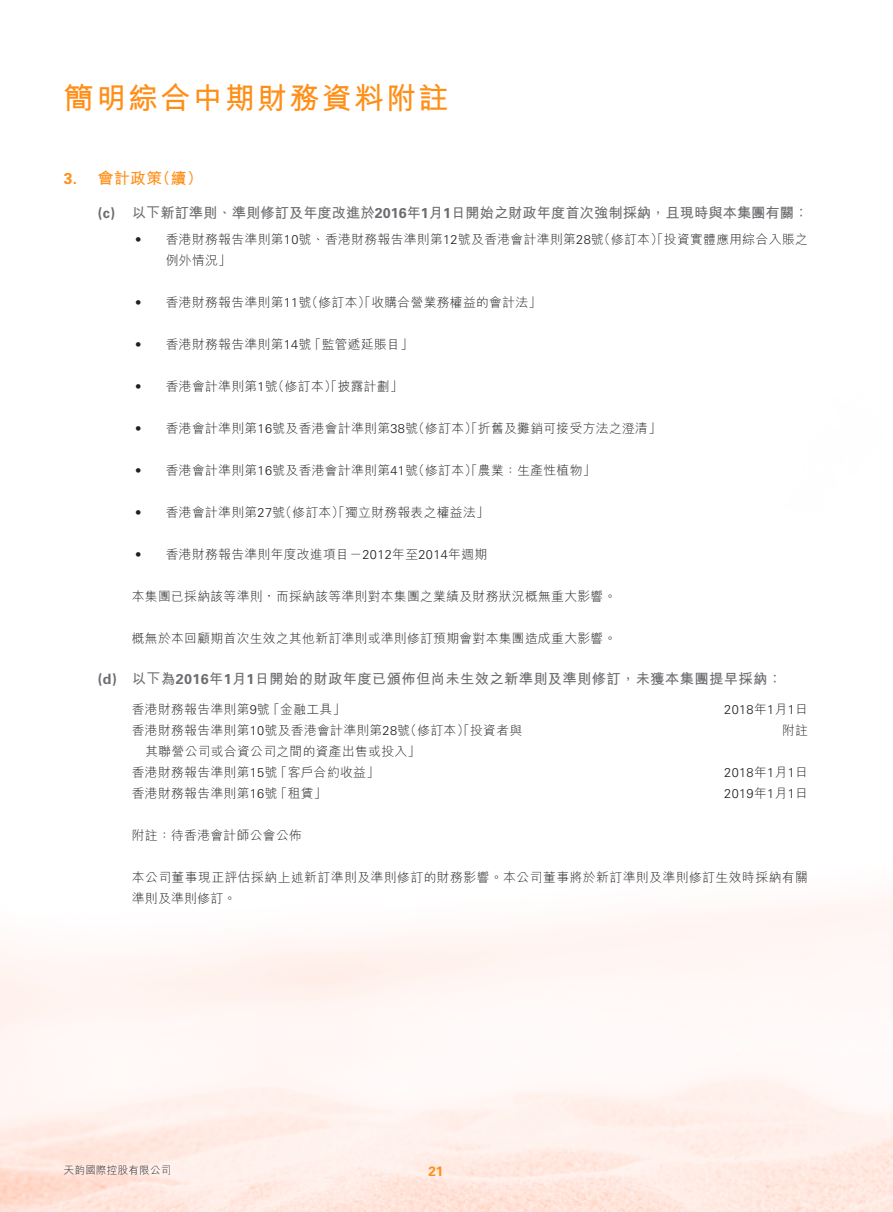
<style>
.page{position:relative;width:893px;height:1212px;background:#fff}
.page>*{position:absolute;margin:0;border:0;box-sizing:border-box;transform-origin:0 0}
.t1{font:700 30px "M Hei HK";letter-spacing:.075em;color:#ff8e17}
.t2{font:700 15.75px "M Hei HK";color:#ff8e17}
.t3{font:700 15.75px "Univers LT Std";color:#ff8e17}
.t4{font:700 14.25px "M Hei HK";letter-spacing:.015em;color:#6c6d70}
.t5{font:700 14.25px "Univers LT Std";color:#6c6d70}
.t6{font:700 13.5px "Univers LT Std";color:#ff8e17}
.t7{font:300 12.75px/21px "M Hei HK";letter-spacing:.03em;color:#231f20}
.t8{font:300 12.75px "Univers LT Std";letter-spacing:.03em;color:#231f20}
.t9{font:300 10.5px "M Hei HK";letter-spacing:.03em;color:#231f20}
.s1{font-family:"Univers LT Std"}
.s2{font-family:"M Hei HK"}
</style>
<div class="page">
<img style="left:0;top:899px;width:893px;height:313px">
<h1 class="t1" style="left:64px;top:76px;width:386px">簡明綜合中期財務資料附註</h1>
<p class="t3" style="left:64px;top:169px;width:15px">3.</p>
<p class="t2" style="left:98px;top:167px;width:66px">會計政策</p>
<p class="t2" style="left:155px;top:167px;width:50px">（續(</p>
<p class="t5" style="left:98px;top:205px;width:19px">c( )</p>
<p class="t5" style="left:98px;top:671px;width:20px">d( )</p>
<p class="t4" style="left:132px;top:203px;width:678px">以下新訂準則、準則修訂及年度改進於<span class="s1">2016</span>年月<span class="s1">1 1</span>日開始之財政年度首次強制採納，且現時與本集團有關：</p>
<p class="t8" style="left:135px;top:231px;width:8px">•</p>
<p class="t7" style="left:166px;top:228px;width:643px">香港財務報告準則第<span class="s1">10</span>號、香港財務報告準則第<span class="s1">12</span>號及香港會計準則第<span class="s1">28</span> （號修訂本）「投資實體應用綜合入賬之</p>
<p class="t8" style="left:135px;top:294px;width:8px">•</p>
<p class="t7" style="left:166px;top:249px;width:67px">例外情況「</p>
<p class="t7" style="left:166px;top:291px;width:377px">香港財務報告準則第<span class="s1">11</span> （號修訂本）「收購合營業務權益的會計法「</p>
<p class="t8" style="left:135px;top:336px;width:8px">•</p>
<p class="t7" style="left:166px;top:333px;width:147px">香港財務報告準則第<span class="s1">14</span>號</p>
<p class="t7" style="left:309px;top:333px;width:106px">「監管遞延賬目「</p>
<p class="t8" style="left:135px;top:378px;width:8px">•</p>
<p class="t7" style="left:166px;top:375px;width:238px">香港會計準則第 （號<span class="s1">1</span> 修訂本）「披露計劃「</p>
<p class="t8" style="left:135px;top:420px;width:8px">•</p>
<p class="t7" style="left:166px;top:417px;width:497px">香港會計準則第<span class="s1">16</span>號及香港會計準則第<span class="s1">38</span> （號修訂本）「折舊及攤銷可接受方法之澄清「</p>
<p class="t8" style="left:135px;top:462px;width:8px">•</p>
<p class="t7" style="left:166px;top:459px;width:431px">香港會計準則第<span class="s1">16</span>號及香港會計準則第<span class="s1">41</span> （號修訂本）「農業：生產性植物「</p>
<p class="t8" style="left:135px;top:504px;width:8px">•</p>
<p class="t7" style="left:166px;top:501px;width:325px">香港會計準則第<span class="s1">27</span> （號修訂本）「獨立財務報表之權益法「</p>
<p class="t7" style="left:166px;top:543px;width:323px">香港財務報告準則年度改進項目－<span class="s1">2012</span>年至<span class="s1">2014</span>年週期</p>
<p class="t8" style="left:135px;top:546px;width:8px">•</p>
<p class="t7" style="left:132px;top:585px;width:486px">本集團已採納該等準則，而採納該等準則對本集團之業績及財務狀況概無重大影響。</p>
<p class="t7" style="left:132px;top:627px;width:486px">概無於本回顧期首次生效之其他新訂準則或準則修訂預期會對本集團造成重大影響。</p>
<p class="t4" style="left:132px;top:669px;width:652px">以下為<span class="s1">2016</span>年 月<span class="s1">1 1</span>日開始的財政年度已頒佈但尚未生效之新準則及準則修訂，未獲本集團提早採納：</p>
<p class="t7" style="left:132px;top:699px;width:140px">香港財務報告準則第 號<span class="s1">9</span></p>
<p class="t7" style="left:132px;top:720px;width:392px">香港財務報告準則第<span class="s1">10</span>號及香港會計準則第<span class="s1">28</span> （號修訂本）「投資者與</p>
<p class="t7" style="left:145px;top:741px;width:276px">其聯營公司或合資公司之間的資產出售或投入「</p>
<p class="t7" style="left:267px;top:699px;width:80px">「金融工具」</p>
<p class="t7" style="left:275px;top:762px;width:106px">「客戶合約收益」</p>
<p class="t7" style="left:132px;top:762px;width:147px">香港財務報告準則第<span class="s1">15</span>號</p>
<p class="t8" style="left:724px;top:702px;width:85px">2018<span class="s2">年 月</span>1 <span class="s2">日</span>1</p>
<p class="t7" style="left:782px;top:720px;width:27px">附註</p>
<p class="t8" style="left:724px;top:765px;width:85px">2018<span class="s2">年 月</span>1 <span class="s2">日</span>1</p>
<p class="t7" style="left:132px;top:783px;width:147px">香港財務報告準則第<span class="s1">16</span>號</p>
<p class="t7" style="left:132px;top:825px;width:172px">附註：待香港會計師公會公佈</p>
<p class="t7" style="left:132px;top:867px;width:678px">本公司董事現正評估採納上述新訂準則及準則修訂的財務影響。本公司董事將於新訂準則及準則修訂生效時採納有關準則及準則修訂。</p>
<p class="t7" style="left:275px;top:783px;width:54px">「租賃」</p>
<p class="t8" style="left:724px;top:786px;width:85px">2019<span class="s2">年 月</span>1 <span class="s2">日</span>1</p>
<p class="t9" style="left:64px;top:1165px;width:109px">天韵國際控股有限公司</p>
<p class="t6" style="left:428px;top:1163px;width:17px">21</p>
</div>
